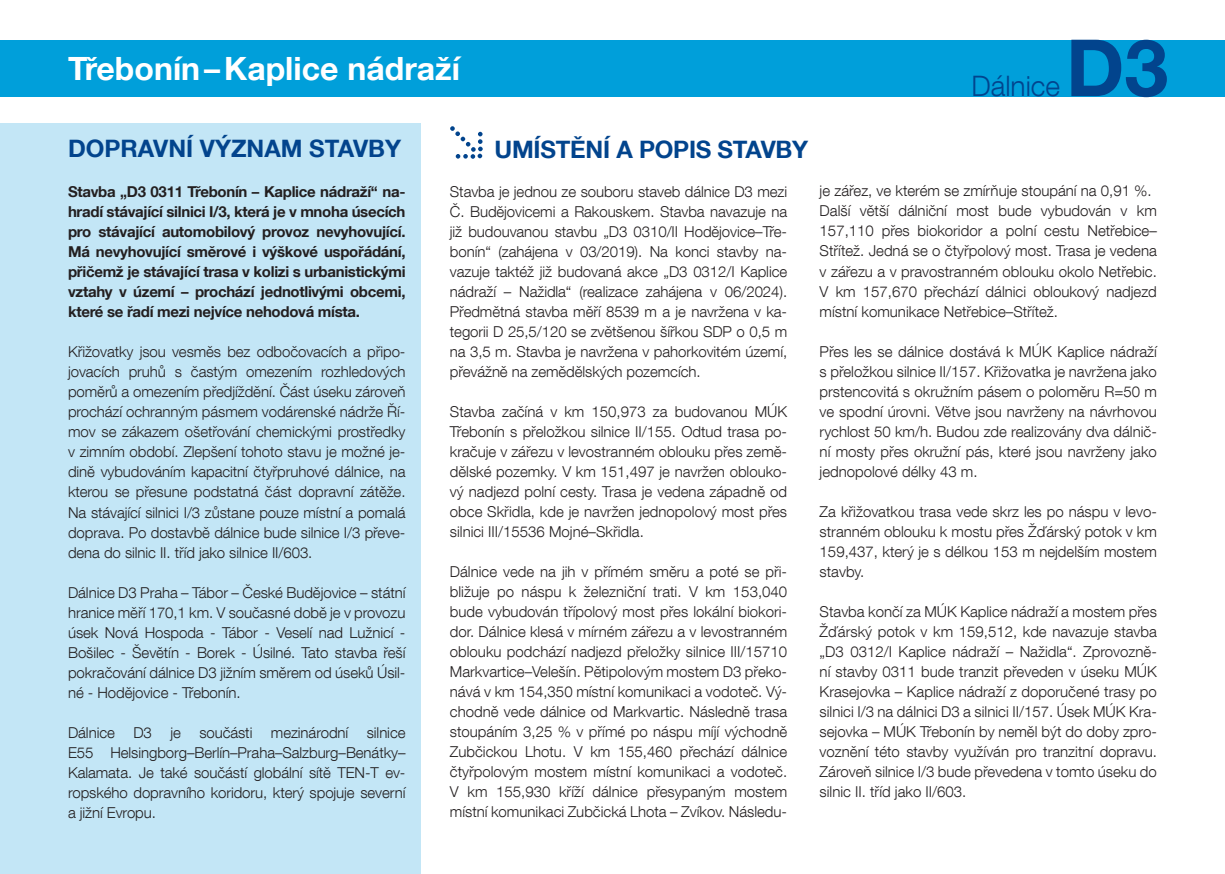
<style>
.page{position:relative;width:1225px;height:874px;background:#fff}
.page>*{position:absolute;margin:0;border:0;box-sizing:border-box;transform-origin:0 0}
.t1{font:700 78.8px "Helvetica Neue LT Com";color:#02448d}
.t2{font:700 32px "Helvetica Neue LT Com";color:#fff}
.t3{font:300 28.2px "Helvetica Neue LT Com";color:#02448d}
.t4{font:700 24px "Helvetica Neue LT Com";letter-spacing:-.01em;color:#02448d}
.t5{font:300 15px/20px "Helvetica Neue LT Com";color:#231f20;text-align:justify}
.t6{font:700 15px/20px "Helvetica Neue LT Com";letter-spacing:-.02em;color:#231f20;text-align:justify}
</style>
<div class="page">
<div style="left:0;top:40px;width:1225px;height:56px;background:#009fda"></div>
<div style="left:0;top:123px;width:421px;height:750px;background:#c3e6f6"></div>
<svg style="left:450px;top:126px;width:33px;height:33px"></svg>
<h2 class="t2" style="left:68px;top:48px;width:393px">Třebonín – Kaplice nádraží</h2>
<h3 class="t3" style="left:971px;top:69px;width:90px">Dálnice</h3>
<h1 class="t1" style="left:1066px;top:18px;width:104px">D3</h1>
<h3 class="t4" style="left:68px;top:133px;width:334px">DOPRAVNÍ VÝZNAM STAVBY</h3>
<p class="t6" style="left:68px;top:181px;width:339px">Stavba „D3 0311 Třebonín – Kaplice nádraží“ na&shy;hradí stávající silnici I/3, která je v mnoha úsecích pro stávající automobilový provoz nevyhovující.<br>Má nevyhovující směrové i výškové uspořádání, přičemž je stávající trasa v kolizi s urbanistickými vztahy v území – prochází jednotlivými obcemi, které se řadí mezi nejvíce nehodová místa.</p>
<p class="t5" style="left:68px;top:341px;width:339px">Křižovatky jsou vesměs bez odbočovacích a připo&shy;jovacích pruhů s častým omezením rozhledových poměrů a omezením předjíždění. Část úseku zároveň prochází ochranným pásmem vodárenské nádrže Ří&shy;mov se zákazem ošetřování chemickými prostředky v zimním období. Zlepšení tohoto stavu je možné je&shy;dině vybudováním kapacitní čtyřpruhové dálnice, na kterou se přesune podstatná část dopravní zátěže.<br>Na stávající silnici I/3 zůstane pouze místní a pomalá doprava. Po dostavbě dálnice bude silnice I/3 převe&shy;dena do silnic II. tříd jako silnice II/603.</p>
<p class="t5" style="left:68px;top:581px;width:339px">Dálnice D3 Praha – Tábor – České Budějovice – státní hranice měří 170,1 km. V současné době je v provozu úsek Nová Hospoda - Tábor - Veselí nad Lužnicí - Bošilec - Ševětín - Borek - Úsilné. Tato stavba řeší pokračování dálnice D3 jižním směrem od úseků Úsil&shy;né - Hodějovice - Třebonín.</p>
<p class="t5" style="left:68px;top:721px;width:339px">Dálnice D3 je součásti mezinárodní silnice E55 Helsingborg–Berlín–Praha–Salzburg–Benátky– Kalamata. Je také součástí globální sítě TEN-T ev&shy;ropského dopravního koridoru, který spojuje severní a jižní Evropu.</p>
<h3 class="t4" style="left:494px;top:134px;width:315px">UMÍSTĚNÍ A POPIS STAVBY</h3>
<p class="t5" style="left:450px;top:181px;width:339px">Stavba je jednou ze souboru staveb dálnice D3 mezi Č. Budějovicemi a Rakouskem. Stavba navazuje na již budouvanou stavbu „D3 0310/II Hodějovice–Tře&shy;bonín“ (zahájena v 03/2019). Na konci stavby na&shy;vazuje taktéž již budovaná akce „D3 0312/I Kaplice nádraží – Nažidla“ (realizace zahájena v 06/2024).<br>Předmětná stavba měří 8539 m a je navržena v ka&shy;tegorii D 25,5/120 se zvětšenou šířkou SDP o 0,5 m na 3,5 m. Stavba je navržena v pahorkovitém území, převážně na zemědělských pozemcích.</p>
<p class="t5" style="left:450px;top:401px;width:339px">Stavba začíná v km 150,973 za budovanou MÚK Třebonín s přeložkou silnice II/155. Odtud trasa po&shy;kračuje v zářezu v levostranném oblouku přes země&shy;dělské pozemky. V km 151,497 je navržen oblouko&shy;vý nadjezd polní cesty. Trasa je vedena západně od obce Skřidla, kde je navržen jednopolový most přes silnici III/15536 Mojné–Skřidla.</p>
<p class="t5" style="left:450px;top:561px;width:339px">Dálnice vede na jih v přímém směru a poté se při&shy;bližuje po náspu k železniční trati. V km 153,040 bude vybudován třípolový most přes lokální biokori&shy;dor. Dálnice klesá v mírném zářezu a v levostranném oblouku podchází nadjezd přeložky silnice III/15710<br>Markvartice–Velešín. Pětipolovým mostem D3 překo&shy;nává v km 154,350 místní komunikaci a vodoteč. Vý&shy;chodně vede dálnice od Markvartic. Následně trasa stoupáním 3,25 % v přímé po náspu míjí východně Zubčickou Lhotu. V km 155,460 přechází dálnice čtyřpolovým mostem místní komunikaci a vodoteč.<br>V km 155,930 kříží dálnice přesypaným mostem místní komunikaci Zubčická Lhota – Zvíkov. Následu-</p>
<p class="t5" style="left:819px;top:181px;width:339px;text-align:left">je zářez, ve kterém se zmírňuje stoupání na 0,91 %.<br>Další větší dálniční most bude vybudován v km 157,110 přes biokoridor a polní cestu Netřebice– Střítež. Jedná se o čtyřpolový most. Trasa je vedena v zářezu a v pravostranném oblouku okolo Netřebic.<br>V km 157,670 přechází dálnici obloukový nadjezd místní komunikace Netřebice–Střítež.</p>
<p class="t5" style="left:819px;top:341px;width:339px">Přes les se dálnice dostává k MÚK Kaplice nádraží s přeložkou silnice II/157. Křižovatka je navržena jako prstencovitá s okružním pásem o poloměru R=50 m ve spodní úrovni. Větve jsou navrženy na návrhovou rychlost 50 km/h. Budou zde realizovány dva dálnič&shy;ní mosty přes okružní pás, které jsou navrženy jako jednopolové délky 43 m.</p>
<p class="t5" style="left:819px;top:501px;width:339px">Za křižovatkou trasa vede skrz les po náspu v levo&shy;stranném oblouku k mostu přes Žďárský potok v km 159,437, který je s délkou 153 m nejdelším mostem stavby.</p>
<p class="t5" style="left:819px;top:601px;width:339px">Stavba končí za MÚK Kaplice nádraží a mostem přes Žďárský potok v km 159,512, kde navazuje stavba „D3 0312/I Kaplice nádraží – Nažidla“. Zprovozně&shy;ní stavby 0311 bude tranzit převeden v úseku MÚK Krasejovka – Kaplice nádraží z doporučené trasy po silnici I/3 na dálnici D3 a silnici II/157. Úsek MÚK Kra&shy;sejovka – MÚK Třebonín by neměl být do doby zpro&shy;voznění této stavby využíván pro tranzitní dopravu.<br>Zároveň silnice I/3 bude převedena v tomto úseku do silnic II. tříd jako II/603.</p>
</div>
